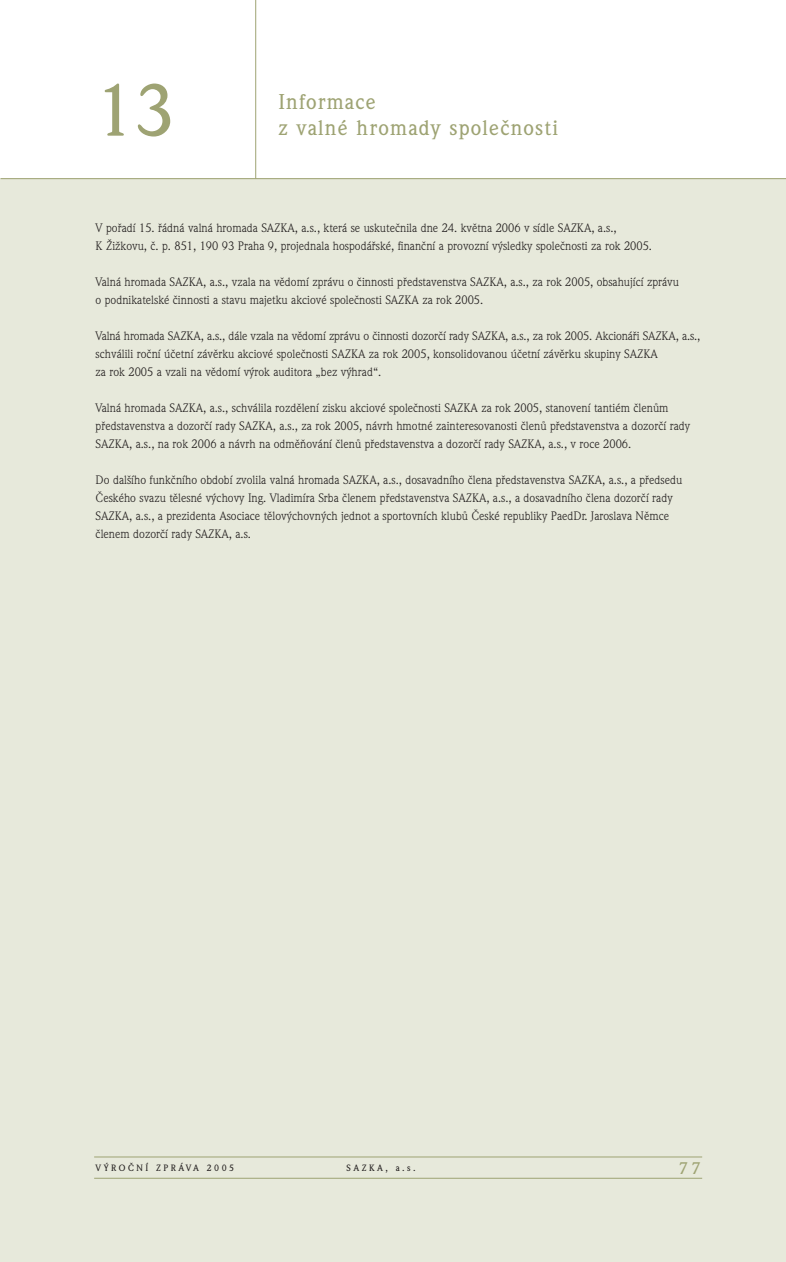
<style>
.page{position:relative;width:786px;height:1262px;background:#fff}
.page>*{position:absolute;margin:0;border:0;box-sizing:border-box;transform-origin:0 0}
.t1{font:500 72px "Weidemann CE";color:#9ea373}
.t2{font:500 21px/25.5px "Weidemann CE";letter-spacing:.055em;color:#9ea373}
.t3{font:500 16.5px "Weidemann CE";color:#9ea373}
.t4{font:12px/18px "Weidemann CE";color:#231f1f}
.t5{font:500 9px "Weidemann CE";letter-spacing:.28em;color:#231f1f}
</style>
<div class="page">
<div style="left:1px;top:179px;width:785px;height:1082px;background:#e7e9db"></div>
<hr style="left:94px;top:1156px;width:608px;height:1px;background:#9ea373">
<hr style="left:94px;top:1177px;width:608px;height:1px;background:#9ea373">
<hr style="left:1px;top:178px;width:785px;height:1px;background:#9ea373">
<hr style="left:255px;top:0;width:1px;height:179px;background:#9ea373">
<p class="t1" style="left:96px;top:83px;width:82px">13</p>
<p class="t2" style="left:278px;top:91px;width:281px">Informace<br>z valné hromady spoleãnosti</p>
<p class="t4" style="left:96px;top:220px;width:558px">V pofiadí 15. fiádná valná hromada SAZKA, a.s., která se uskuteãnila dne 24. kvûtna 2006 v sídle SAZKA, a.s.,<br>K ÎiÏkovu, ã. p. 851, 190 93 Praha 9, projednala hospodáfiské, finanãní a provozní v˘sledky spoleãnosti za rok 2005.</p>
<p class="t4" style="left:96px;top:274px;width:585px">Valná hromada SAZKA, a.s., vzala na vûdomí zprávu o ãinnosti pfiedstavenstva SAZKA, a.s., za rok 2005, obsahující zprávu o podnikatelské ãinnosti a stavu majetku akciové spoleãnosti SAZKA za rok 2005.</p>
<p class="t4" style="left:96px;top:328px;width:606px">Valná hromada SAZKA, a.s., dále vzala na vûdomí zprávu o ãinnosti dozorãí rady SAZKA, a.s., za rok 2005. Akcionáfii SAZKA, a.s., schválili roãní úãetní závûrku akciové spoleãnosti SAZKA za rok 2005, konsolidovanou úãetní závûrku skupiny SAZKA<br>za rok 2005 a vzali na vûdomí v˘rok auditora „bez v˘hrad“.</p>
<p class="t4" style="left:96px;top:400px;width:596px">Valná hromada SAZKA, a.s., schválila rozdûlení zisku akciové spoleãnosti SAZKA za rok 2005, stanovení tantiém ãlenÛm pfiedstavenstva a dozorãí rady SAZKA, a.s., za rok 2005, návrh hmotné zainteresovanosti ãlenÛ pfiedstavenstva a dozorãí rady<br>SAZKA, a.s., na rok 2006 a návrh na odmûÀování ãlenÛ pfiedstavenstva a dozorãí rady SAZKA, a.s., v roce 2006.</p>
<p class="t4" style="left:96px;top:472px;width:588px">Do dal‰ího funkãního období zvolila valná hromada SAZKA, a.s., dosavadního ãlena pfiedstavenstva SAZKA, a.s., a pfiedsedu âeského svazu tûlesné v˘chovy Ing. Vladimíra Srba ãlenem pfiedstavenstva SAZKA, a.s., a dosavadního ãlena dozorãí rady SAZKA, a.s., a prezidenta Asociace tûlov˘chovn˘ch jednot a sportovních klubÛ âeské republiky PaedDr. Jaroslava Nûmce ãlenem dozorãí rady SAZKA, a.s.</p>
<p class="t5" style="left:96px;top:1164px;width:140px">V¯ROâNÍ ZPRÁVA 2005</p>
<p class="t5" style="left:347px;top:1164px;width:71px">SAZKA, a.s.</p>
<p class="t3" style="left:679px;top:1161px;width:24px">77</p>
</div>
